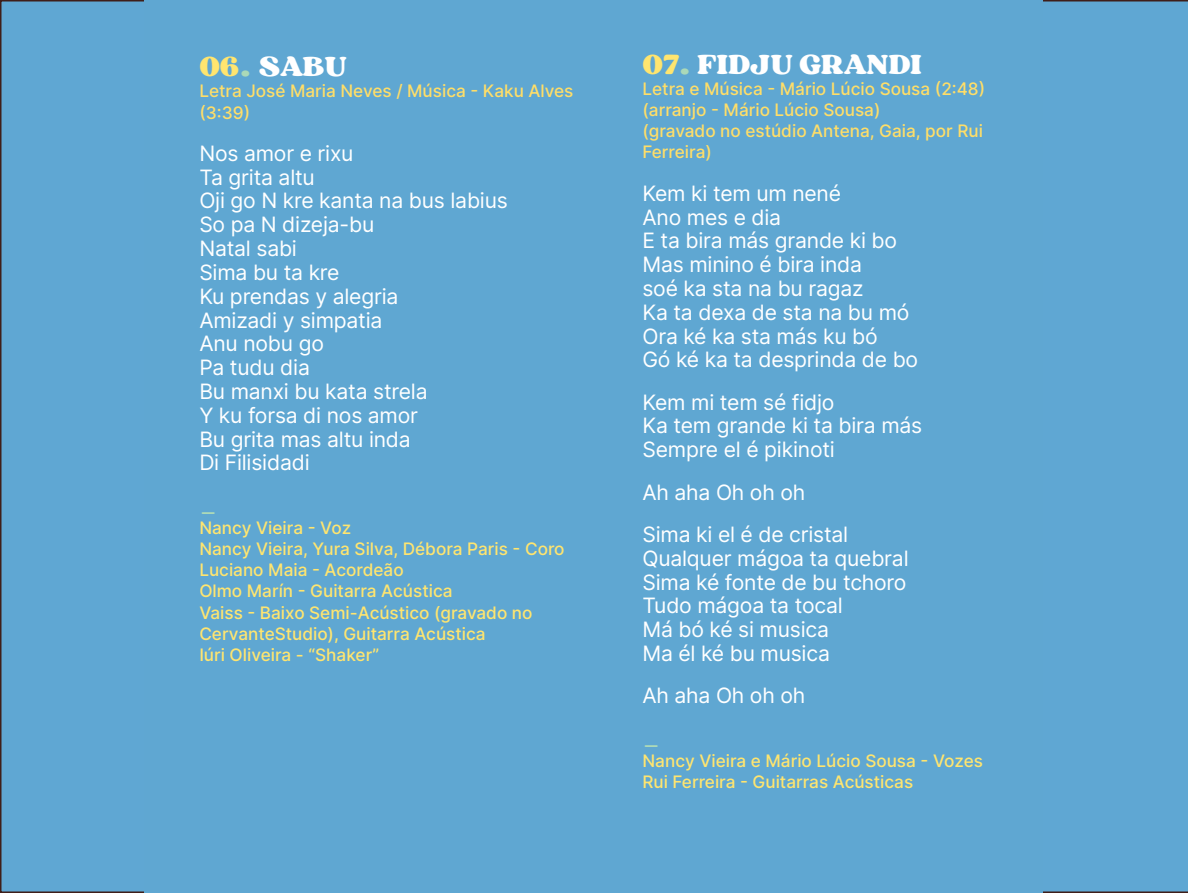
<style>
.page{position:relative;width:1188px;height:893px;background:#fff}
.page>*{position:absolute;margin:0;border:0;box-sizing:border-box;transform-origin:0 0}
.t1{font:29.1px "Sergio Trendy";color:#fff}
.t2{font:29.1px "Sergio Trendy";color:#abd9b8}
.t3{font:21.15px/23.9px "Inter";letter-spacing:-.01em;color:#fff}
.t4{font:500 17.25px/21.1px "Inter";color:#ffe56f}
.t5{font:500 17.25px/21.1px "Inter";color:#ffde68}
.s1{color:#ffe56f}
.s2{color:#abd9b8}
</style>
<div class="page">
<div style="left:0;top:0;width:1188px;height:892px;background:#5fa7d3"></div>
<div style="left:145px;top:0;width:898px;height:892px;background:#5fa7d2"></div>
<h1 class="t1" style="left:199px;top:48px;width:149px"><span class="s1">06</span><span class="s2">.</span> SABU</h1>
<p class="t5" style="left:199px;top:80px;width:376px">Letra José Maria Neves / Música - Kaku Alves (3:39)</p>
<p class="t3" style="left:199px;top:141px;width:310px">Nos amor e rixu<br>Ta grita altu<br>Oji go N kre kanta na bus labius<br>So pa N dizeja-bu<br>Natal sabi<br>Sima bu ta kre<br>Ku prendas y alegria<br>Amizadi y simpatia<br>Anu nobu go<br>Pa tudu dia<br>Bu manxi bu kata strela<br>Y ku forsa di nos amor<br>Bu grita mas altu inda<br>Di Filisidadi</p>
<h1 class="t2" style="left:199px;top:484px;width:19px">_</h1>
<p class="t4" style="left:199px;top:516px;width:367px">Nancy Vieira - Voz<br>Nancy Vieira, Yura Silva, Débora Paris - Coro<br>Luciano Maia - Acordeão<br>Olmo Marín - Guitarra Acústica<br>Vaiss - Baixo Semi-Acústico (gravado no<br>CervanteStudio), Guitarra Acústica<br>Iúri Oliveira - “Shaker”</p>
<h1 class="t1" style="left:642px;top:46px;width:281px"><span class="s1">07</span><span class="s2">.</span> FIDJU GRANDI</h1>
<p class="t5" style="left:642px;top:78px;width:344px">Letra e Música - Mário Lúcio Sousa (2:48) (arranjo - Mário Lúcio Sousa)<br>(gravado no estúdio Antena, Gaia, por Rui<br>Ferreira)</p>
<p class="t3" style="left:642px;top:181px;width:277px">Kem ki tem um nené<br>Ano mes e dia<br>E ta bira más grande ki bo<br>Mas minino é bira inda<br>soé ka sta na bu ragaz<br>Ka ta dexa de sta na bu mó<br>Ora ké ka sta más ku bó<br>Gó ké ka ta desprinda de bo</p>
<p class="t3" style="left:642px;top:389px;width:281px">Kem mi tem sé fidjo<br>Ka tem grande ki ta bira más<br>Sempre el é pikinoti</p>
<p class="t3" style="left:642px;top:470px;width:207px;line-height:42.3px">Ah aha Oh oh oh<br>Sima ki el é de cristal</p>
<p class="t3" style="left:642px;top:545px;width:268px">Qualquer mágoa ta quebral<br>Sima ké fonte de bu tchoro<br>Tudo mágoa ta tocal<br>Má bó ké si musica<br>Ma él ké bu musica</p>
<p class="t3" style="left:642px;top:683px;width:164px">Ah aha Oh oh oh</p>
<h1 class="t2" style="left:642px;top:717px;width:19px">_</h1>
<p class="t4" style="left:642px;top:749px;width:342px">Nancy Vieira e Mário Lúcio Sousa - Vozes<br>Rui Ferreira - Guitarras Acústicas</p>
</div>
